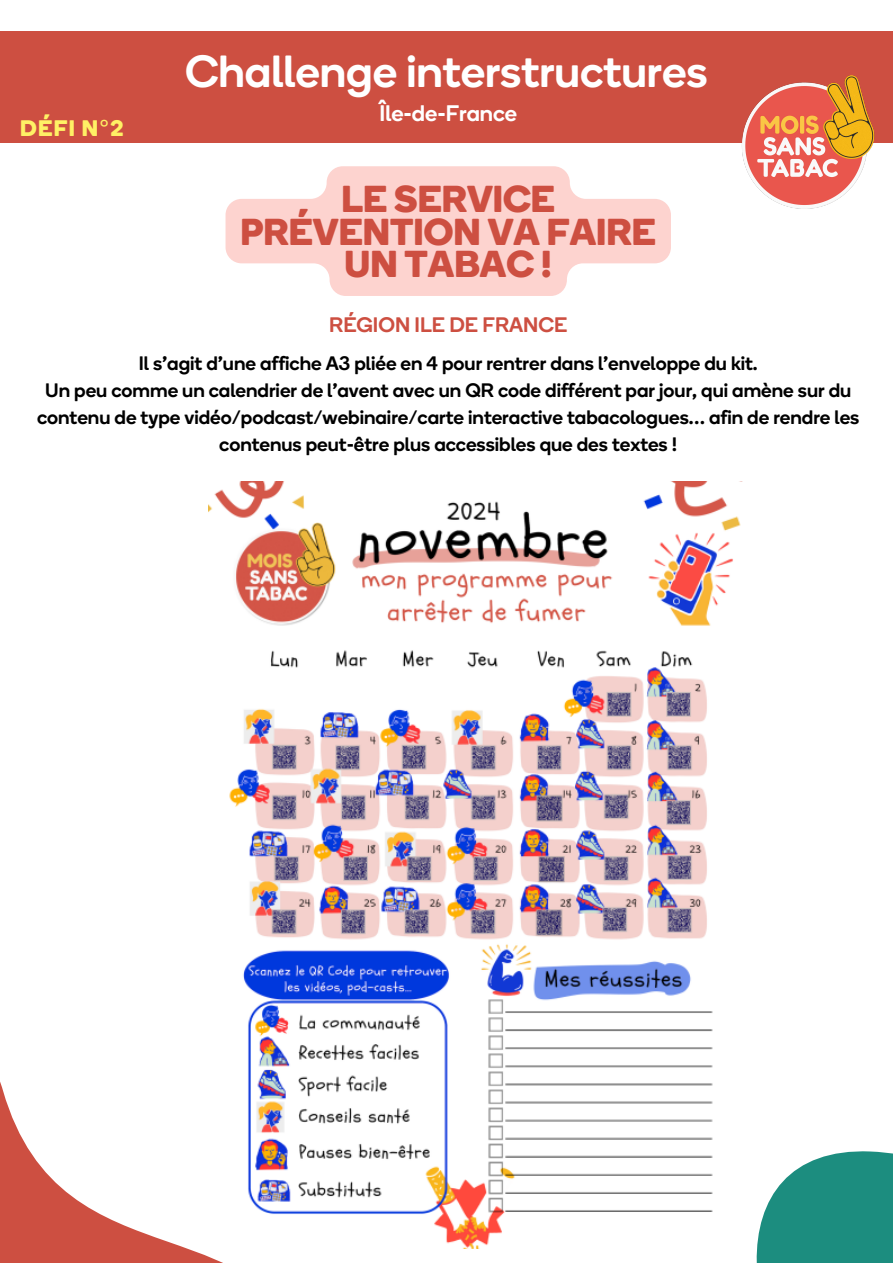
<style>
.page{position:relative;width:893px;height:1264px;background:#fff}
.page>*{position:absolute;margin:0;border:0;box-sizing:border-box;transform-origin:0 0}
.t1{font:500 45px "HILVCC Boing";color:#fff}
.t2{font:700 37.5px/32.5px "HILVCC Boing";color:#cd4f41;text-align:center}
.t3{font:500 22.5px "HILVCC Boing";color:#fff}
.t4{font:700 22.5px "HILVCC Boing";color:#fff165}
.t5{font:500 21px "HILVCC Boing";color:#cd4f41}
.t6{font:500 19.5px/27px "HILVCC Boing";color:#000;text-align:center}
.s1{font-family:"Noto Sans";font-weight:400}
</style>
<div class="page">
<div style="left:0;top:31px;width:892px;height:112px;background:#cd4f41"></div>
<img style="left:742px;top:75px;width:133px;height:134px">
<svg style="left:0;top:1082px;width:221px;height:180px"></svg>
<svg style="left:756px;top:1151px;width:136px;height:111px;background:#3d9d91"></svg>
<img style="left:209px;top:481px;width:534px;height:767px">
<svg style="left:225px;top:166px;width:446px;height:130px;fill:#fdd3cf"></svg>
<p class="t4" style="left:20px;top:111px;width:105px">DÉFI N<span class="s1">°</span>2</p>
<p class="t1" style="left:185px;top:41px;width:523px">Challenge interstructures</p>
<p class="t3" style="left:379px;top:98px;width:139px">Île-de-France</p>
<p class="t2" style="left:240px;top:181px;width:417px">LE SERVICE<br>PRÉVENTION VA FAIRE<br>UN TABAC !</p>
<p class="t5" style="left:329px;top:310px;width:239px">RÉGION ILE DE FRANCE</p>
<p class="t6" style="left:139px;top:349px;width:620px">Il s’agit d’une affiche A3 pliée en 4 pour rentrer dans l’enveloppe du kit.</p>
<p class="t6" style="left:37px;top:376px;width:823px">Un peu comme un calendrier de l’avent avec un QR code différent par jour, qui amène sur du contenu de type vidéo/podcast/webinaire/carte interactive tabacologues… afin de rendre les contenus peut-être plus accessibles que des textes !</p>
</div>
